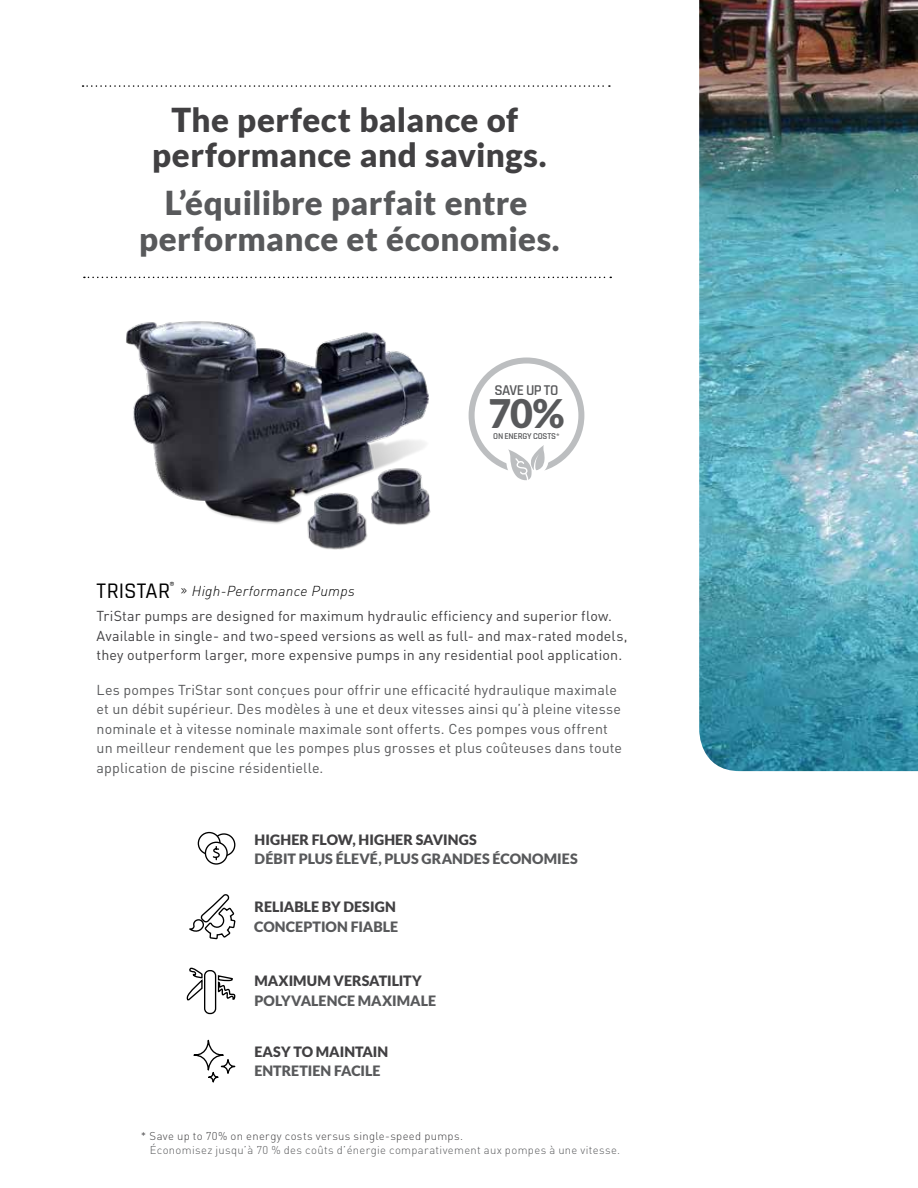
<style>
.page{position:relative;width:918px;height:1188px;background:#fff}
.page>*{position:absolute;margin:0;border:0;box-sizing:border-box;transform-origin:0 0}
.t1{font:900 39.3px "Lato";color:#58595b}
.t2{font:900 33px/36px "Lato";letter-spacing:.01em;color:#58595b;text-align:center}
.t3{font:900 33px/34.5px "Lato";letter-spacing:.015em;color:#414042;text-align:center}
.t4{font:600 15.15px "Rajdhani";letter-spacing:-.035em;color:#58595b}
.t5{font:14.25px/19.5px "DIN Pro";letter-spacing:.01em;color:#58595b}
.t6{font:14.25px/19.5px "DIN Pro";letter-spacing:.01em;color:#414042}
.t7{font:900 14.25px "Lato";letter-spacing:.005em;color:#58595b}
.t8{font:900 14.25px "Lato";letter-spacing:.005em;color:#414042}
.t9{font:italic 300 14.25px "DIN Pro";letter-spacing:.02em;color:#000}
.t10{font:300 11.25px "DIN Pro";letter-spacing:.03em;color:#58595b}
.t11{font:300 11.25px "DIN Pro";letter-spacing:.03em;color:#414042}
.t12{font:600 9px "Rajdhani";letter-spacing:-.02em;color:#58595b}
.s1{font-family:"Rajdhani";font-weight:500;font-style:normal;font-size:22.5px}
.s2{font-family:"Rajdhani";font-weight:400;font-style:normal;font-size:16.5px}
</style>
<div class="page">
<img style="left:699px;top:0;width:219px;height:771px">
<img style="left:126px;top:321px;width:358px;height:229px">
<svg style="left:83px;top:85px;width:527px;height:2px"></svg>
<svg style="left:84px;top:277px;width:527px;height:1px"></svg>
<div style="left:212px;top:833px;width:23px;height:23px;border:1px solid #000;border-radius:50%"></div>
<svg style="left:198px;top:833px;width:22px;height:21px"></svg>
<div style="left:198px;top:832px;width:23px;height:23px;border:1px solid #000;border-radius:50%"></div>
<svg style="left:205px;top:842px;width:22px;height:22px"></svg>
<div style="left:205px;top:842px;width:23px;height:23px;border:1px solid #000;border-radius:50%"></div>
<svg style="left:212px;top:845px;width:8px;height:16px"></svg>
<svg style="left:187px;top:894px;width:49px;height:121px"></svg>
<svg style="left:193px;top:1039px;width:43px;height:44px"></svg>
<div style="left:469px;top:358px;width:115px;height:115px;border:6px solid #bcbec0;border-radius:50%"></div>
<svg style="left:506px;top:445px;width:43px;height:36px"></svg>
<h2 class="t3" style="left:152px;top:102px;width:396px">The perfect balance of performance and savings.</h2>
<h2 class="t2" style="left:139px;top:184px;width:422px">L’équilibre parfait entre performance et économies.</h2>
<p class="t9" style="left:97px;top:580px;width:260px"><span class="s1">TRISTAR</span><sup>®</sup> <span class="s2">»</span> High-Performance Pumps</p>
<p class="t4" style="left:495px;top:381px;width:65px">SAVE UP TO</p>
<p class="t12" style="left:493px;top:431px;width:68px">ON ENERGY COSTS*</p>
<h1 class="t1" style="left:488px;top:391px;width:78px">70%</h1>
<p class="t6" style="left:97px;top:606px;width:532px">TriStar pumps are designed for maximum hydraulic efficiency and superior flow.<br>Available in single- and two-speed versions as well as full- and max-rated models, they outperform larger, more expensive pumps in any residential pool application.</p>
<p class="t5" style="left:97px;top:679px;width:527px">Les pompes TriStar sont conçues pour offrir une efficacité hydraulique maximale et un débit supérieur. Des modèles à une et deux vitesses ainsi qu’à pleine vitesse nominale et à vitesse nominale maximale sont offerts. Ces pompes vous offrent un meilleur rendement que les pompes plus grosses et plus coûteuses dans toute application de piscine résidentielle.</p>
<p class="t8" style="left:255px;top:831px;width:224px">HIGHER FLOW, HIGHER SAVINGS</p>
<p class="t7" style="left:255px;top:851px;width:325px">DÉBIT PLUS ÉLEVÉ, PLUS GRANDES ÉCONOMIES</p>
<p class="t8" style="left:255px;top:899px;width:143px">RELIABLE BY DESIGN</p>
<p class="t7" style="left:254px;top:918px;width:146px">CONCEPTION FIABLE</p>
<p class="t8" style="left:254px;top:973px;width:169px">MAXIMUM VERSATILITY</p>
<p class="t7" style="left:254px;top:992px;width:183px">POLYVALENCE MAXIMALE</p>
<p class="t8" style="left:254px;top:1043px;width:135px">EASY TO MAINTAIN</p>
<p class="t7" style="left:254px;top:1063px;width:128px">ENTRETIEN FACILE</p>
<p class="t11" style="left:141px;top:1128px;width:324px">* Save up to 70% on energy costs versus single-speed pumps.</p>
<p class="t10" style="left:150px;top:1141px;width:472px">Économisez jusqu’à 70 % des coûts d’énergie comparativement aux pompes à une vitesse.</p>
</div>
